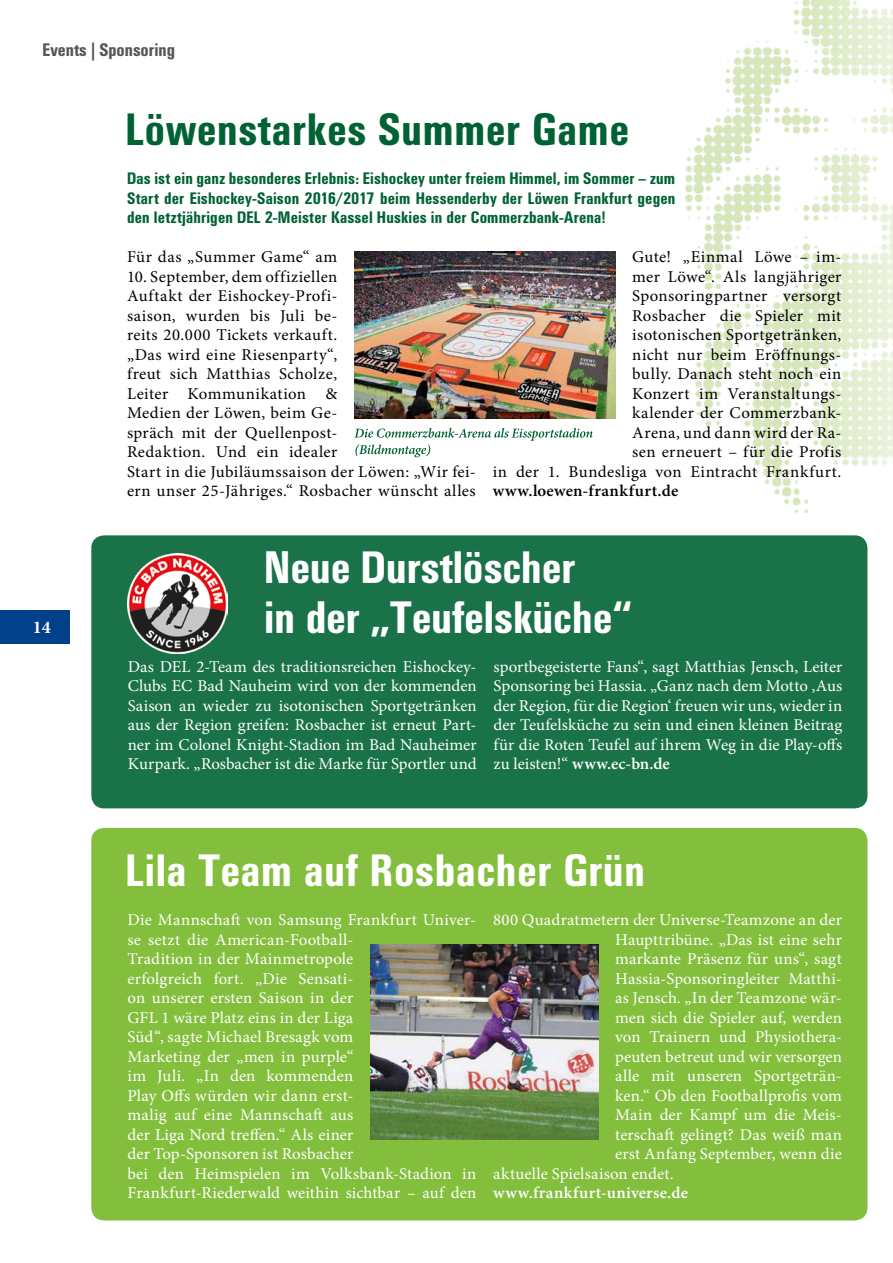
<style>
.page{position:relative;width:893px;height:1263px;background:#fff}
.page>*{position:absolute;margin:0;border:0;box-sizing:border-box;transform-origin:0 0}
.t1{font:700 45px/49.5px "Univers Condensed BQ";color:#fff}
.t2{font:700 45px "Univers Condensed BQ";letter-spacing:.015em;color:#006234}
.t3{font:700 18px "Univers Condensed BQ";color:#565656}
.t4{font:700 18px "Minion Pro";color:#fff}
.t5{font:16.5px/19.5px "Minion Pro";letter-spacing:.005em;color:#fff;text-align:justify}
.t6{font:16.5px/19.5px "Minion Pro";letter-spacing:.025em;color:#000}
.t7{font:700 16.5px/19.5px "Univers Condensed BQ";letter-spacing:.01em;color:#006234;text-align:justify}
.t8{font:600 16.5px "Minion Pro";letter-spacing:.025em;color:#fff}
.t9{font:600 16.5px "Minion Pro";letter-spacing:.03em;color:#000}
.s1{font-weight:600}
</style>
<div class="page">
<img style="left:686px;top:0;width:207px;height:512px">
<div style="left:91px;top:535px;width:776px;height:273px;background:#1a7248;border-radius:13px"></div>
<div style="left:91px;top:828px;width:776px;height:392px;background:#83bf3d;border-radius:13px"></div>
<img style="left:128px;top:554px;width:99px;height:99px">
<img style="left:370px;top:945px;width:228px;height:195px">
<img style="left:354px;top:252px;width:261px;height:166px">
<svg style="left:354px;top:428px;width:239px;height:29px"></svg>
<div style="left:0;top:610px;width:69px;height:34px;background:#004189"></div>
<p class="t3" style="left:43px;top:39px;width:134px">Events | Sponsoring</p>
<h1 class="t2" style="left:125px;top:104px;width:505px">Löwenstarkes Summer Game</h1>
<p class="t7" style="left:127px;top:169px;width:550px">Das ist ein ganz besonderes Erlebnis: Eishockey unter freiem Himmel, im Sommer – zum Start der Eishockey-Saison 2016/2017 beim Hessenderby der Löwen Frankfurt gegen den letztjährigen DEL 2-Meister Kassel Huskies in der Commerzbank-Arena!</p>
<p class="t4" style="left:33px;top:615px;width:19px">14</p>
<p class="t6" style="left:127px;top:247px;width:212px">Für das „Summer Game“ am</p>
<p class="t6" style="left:127px;top:267px;width:350px">10. September, dem offiziellen<br>Auftakt der Eishockey-Profi-<br>saison, wurden bis Juli be-<br>reits 20.000 Tickets verkauft.<br>„Das wird eine Riesenparty“,<br>freut sich Matthias Scholze,<br>Leiter Kommunikation &amp;<br>Medien der Löwen, beim Ge-<br>spräch mit der Quellenpost-<br>Redaktion. Und ein idealer<br>Start in die Jubiläumssaison der Löwen: „Wir fei&shy;ern unser 25-Jähriges.“ Rosbacher wünscht alles</p>
<p class="t6" style="left:493px;top:247px;width:350px;text-align:right">Gute! „Einmal Löwe – im-<br>mer Löwe“. Als langjähriger<br>Sponsoringpartner versorgt<br>Rosbacher die Spieler mit<br>isotonischen Sportgetränken,<br>nicht nur beim Eröffnungs-<br>bully. Danach steht noch ein<br>Konzert im Veranstaltungs-<br>kalender der Commerzbank-<br>Arena, und dann wird der Ra-<br>sen erneuert – für die Profis<br>in der 1. Bundesliga von Eintracht Frankfurt.</p>
<p class="t9" style="left:493px;top:480px;width:187px">www.loewen-frankfurt.de</p>
<h1 class="t1" style="left:264px;top:544px;width:369px">Neue Durstlöscher<br>in der „Teufelsküche“</h1>
<p class="t5" style="left:128px;top:657px;width:350px">Das DEL 2-Team des traditionsreichen Eishockey-Clubs EC Bad Nauheim wird von der kommenden Saison an wieder zu isotonischen Sportgetränken aus der Region greifen: Rosbacher ist erneut Part&shy;ner im Colonel Knight-Stadion im Bad Nauheimer Kurpark. „Rosbacher ist die Marke für Sportler und</p>
<p class="t5" style="left:494px;top:657px;width:350px">sportbegeisterte Fans“, sagt Matthias Jensch, Leiter Sponsoring bei Hassia. „Ganz nach dem Motto ‚Aus der Region, für die Region‘ freuen wir uns, wieder in der Teufelsküche zu sein und einen kleinen Beitrag für die Roten Teufel auf ihrem Weg in die Play-offs zu leisten!“ <span class="s1">www.ec-bn.de</span></p>
<h1 class="t1" style="left:125px;top:847px;width:521px">Lila Team auf Rosbacher Grün</h1>
<p class="t5" style="left:128px;top:910px;width:350px;text-align:left">Die Mannschaft von Samsung Frankfurt Univer&shy;se setzt die American-Football-<br>Tradition in der Mainmetropole<br>erfolgreich fort. „Die Sensati-<br>on unserer ersten Saison in der<br>GFL 1 wäre Platz eins in der Liga<br>Süd“, sagte Michael Bresagk vom<br>Marketing der „men in purple“<br>im Juli. „In den kommenden<br>Play Offs würden wir dann erst-<br>malig auf eine Mannschaft aus<br>der Liga Nord treffen.“ Als einer<br>der Top-Sponsoren ist Rosbacher<br>bei den Heimspielen im Volksbank-Stadion in Frankfurt-Riederwald weithin sichtbar – auf den</p>
<p class="t5" style="left:493px;top:910px;width:350px">800 Quadratmetern der Universe-Teamzone an der</p>
<p class="t5" style="left:615px;top:930px;width:228px">Haupttribüne. „Das ist eine sehr</p>
<p class="t5" style="left:615px;top:949px;width:228px">markante Präsenz für uns“, sagt</p>
<p class="t5" style="left:615px;top:969px;width:228px">Hassia-Sponsoringleiter Matthi-</p>
<p class="t5" style="left:615px;top:988px;width:228px">as Jensch. „In der Teamzone wär-</p>
<p class="t5" style="left:615px;top:1008px;width:228px">men sich die Spieler auf, werden</p>
<p class="t5" style="left:615px;top:1027px;width:228px">von Trainern und Physiothera-</p>
<p class="t5" style="left:615px;top:1047px;width:228px">peuten betreut und wir versorgen</p>
<p class="t5" style="left:615px;top:1066px;width:228px">alle mit unseren Sportgeträn-</p>
<p class="t5" style="left:615px;top:1086px;width:228px">ken.“ Ob den Footballprofis vom</p>
<p class="t5" style="left:615px;top:1105px;width:228px">Main der Kampf um die Meis-</p>
<p class="t5" style="left:615px;top:1125px;width:228px">terschaft gelingt? Das weiß man</p>
<p class="t5" style="left:615px;top:1144px;width:228px">erst Anfang September, wenn die</p>
<p class="t5" style="left:493px;top:1164px;width:182px">aktuelle Spielsaison endet.</p>
<p class="t8" style="left:493px;top:1182px;width:196px">www.frankfurt-universe.de</p>
</div>
